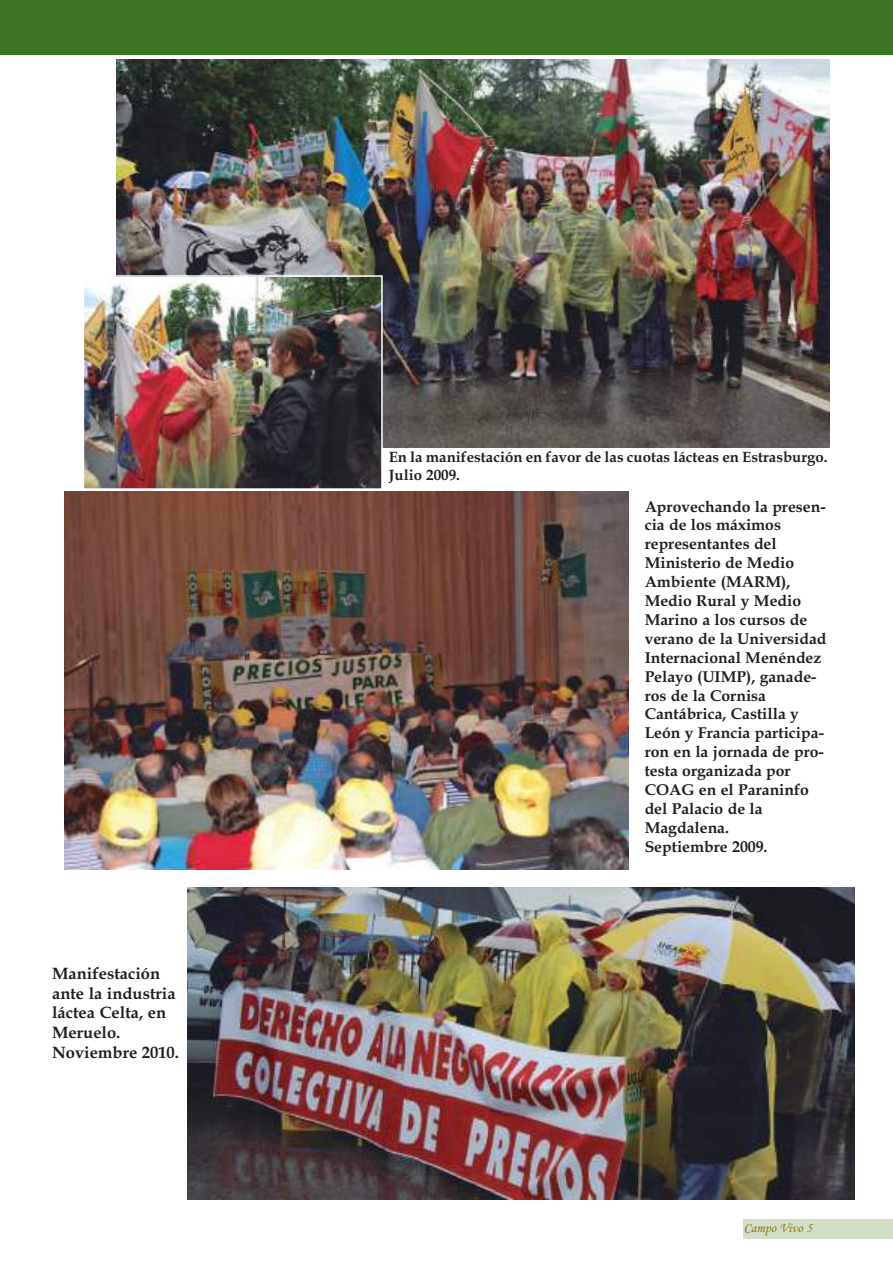
<style>
.page{position:relative;width:893px;height:1263px;background:#fff}
.page>*{position:absolute;margin:0;border:0;box-sizing:border-box;transform-origin:0 0}
.t1{font:700 16.5px/19.8px "Book Antiqua";color:#241f1f}
.t2{font:700 15.75px/18.9px "Book Antiqua";color:#241f1f}
.t3{font:700 15px/18px "Book Antiqua";color:#241f1f}
.t4{font:13.5px "Monotype Corsiva";color:#8a7907}
</style>
<div class="page">
<div style="left:744px;top:1219px;width:149px;height:19px;background:#d3dec8"></div>
<div style="left:0;top:0;width:893px;height:54px;background:#3a7322"></div>
<img style="left:117px;top:60px;width:712px;height:387px">
<img style="left:86px;top:278px;width:294px;height:209px">
<div style="left:83px;top:275px;width:300px;height:215px;border:2px solid #fff"></div>
<img style="left:65px;top:491px;width:564px;height:378px">
<img style="left:187px;top:887px;width:668px;height:312px">
<p class="t1" style="left:52px;top:963px;width:128px">Manifestación ante la industria láctea Celta, en<br>Meruelo.<br>Noviembre 2010.</p>
<p class="t3" style="left:389px;top:448px;width:440px">En la manifestación en favor de las cuotas lácteas en Estrasburgo.<br>Julio 2009.</p>
<p class="t2" style="left:645px;top:497px;width:183px">Aprovechando la presen&shy;cia de los máximos representantes del<br>Ministerio de Medio<br>Ambiente (MARM),<br>Medio Rural y Medio<br>Marino a los cursos de verano de la Universidad<br>Internacional Menéndez<br>Pelayo (UIMP), ganade&shy;ros de la Cornisa<br>Cantábrica, Castilla y<br>León y Francia participa&shy;ron en la jornada de pro&shy;testa organizada por<br>COAG en el Paraninfo del Palacio de la<br>Magdalena.<br>Septiembre 2009.</p>
<p class="t4" style="left:744px;top:1219px;width:70px">Campo Vivo 5</p>
</div>
